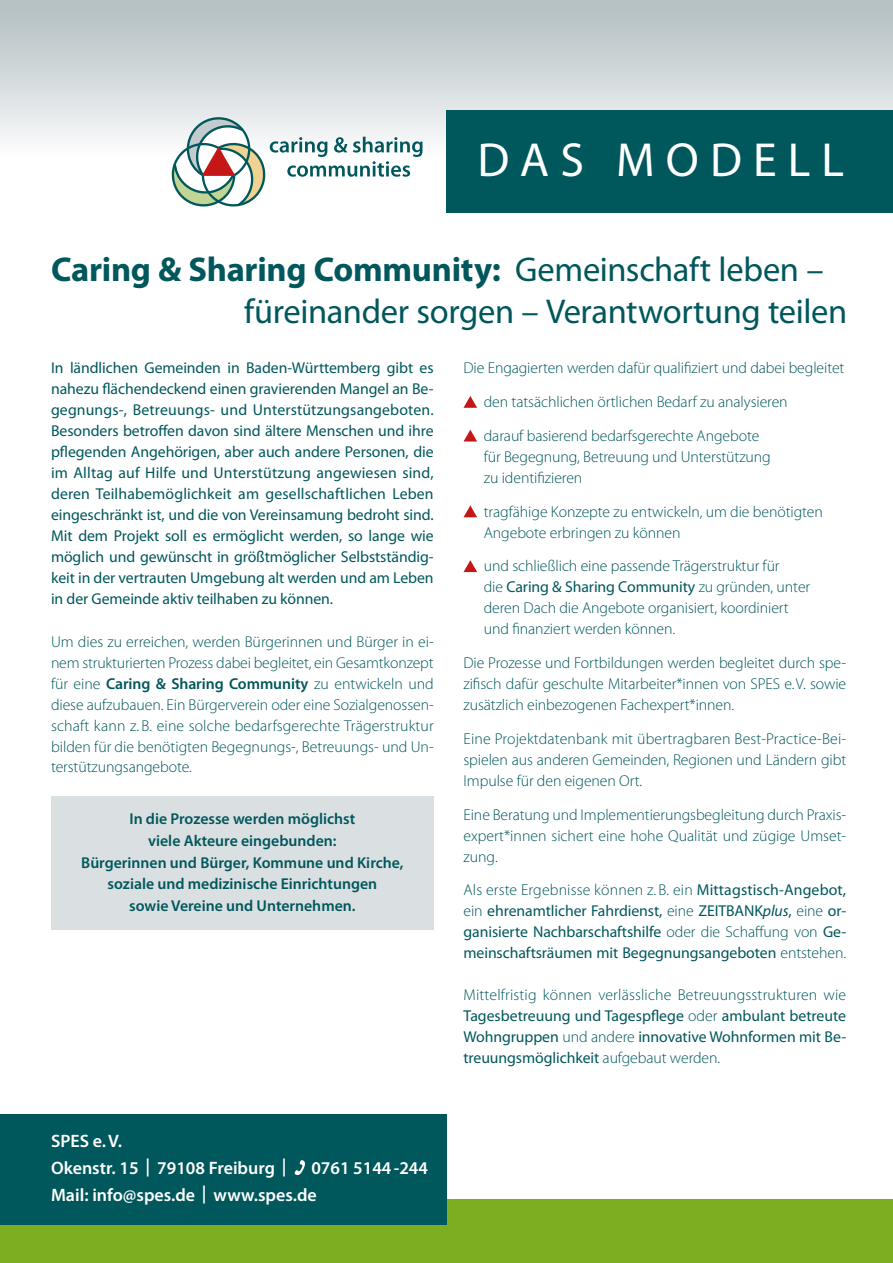
<style>
.page{position:relative;width:893px;height:1263px;background:#fff}
.page>*{position:absolute;margin:0;border:0;box-sizing:border-box;transform-origin:0 0}
.t1{font:48px "Myriad Pro";letter-spacing:.23em;color:#fff}
.t2{font:34.5px/42px "Myriad Pro";letter-spacing:-.01em;color:#00575c}
.t3{font:600 18px/27px "Myriad Pro";color:#fff}
.t4{font:300 15.75px/21px "Myriad Pro";letter-spacing:-.005em;color:#00575c;text-align:justify}
.t5{font:15.75px/21px "Myriad Pro";letter-spacing:-.005em;color:#00575c;text-align:justify}
.t6{font:600 15.75px/21.8px "Myriad Pro";color:#00575c;text-align:center}
.s1{font-weight:700}
.s2{font-weight:600}
.s3{font-weight:400}
.s4{font-weight:300}
.s5{font-style:italic}
</style>
<div class="page">
<div style="left:51px;top:796px;width:383px;height:134px;background:#dadfe1"></div>
<div style="left:0;top:0;width:893px;height:36px;background:#b6c2c5"></div>
<div style="left:0;top:4px;width:893px;height:155px;background:linear-gradient(to bottom,#b2bec1,#f9fafb)"></div>
<svg style="left:463px;top:396px;width:14px;height:12px"></svg>
<svg style="left:464px;top:430px;width:13px;height:11px"></svg>
<svg style="left:463px;top:505px;width:14px;height:12px"></svg>
<svg style="left:463px;top:560px;width:14px;height:12px"></svg>
<div style="left:446px;top:111px;width:447px;height:102px;background:#00575c"></div>
<div style="left:0;top:1199px;width:893px;height:64px;background:#7baf21"></div>
<svg style="left:169px;top:114px;width:254px;height:93px"></svg>
<div style="left:0;top:1114px;width:446px;height:111px;background:#00575c"></div>
<svg style="left:295px;top:1160px;width:10px;height:15px"></svg>
<h1 class="t1" style="left:478px;top:131px;width:368px">DAS MODELL</h1>
<h2 class="t2" style="left:244px;top:248px;width:604px;text-indent:-193px"><span class="s1">Caring &amp; Sharing Community:</span> Gemeinschaft leben – füreinander sorgen – Verantwortung teilen</h2>
<p class="t5" style="left:51px;top:357px;width:384px">In ländlichen Gemeinden in Baden-Württemberg gibt es nahezu flächendeckend einen gravierenden Mangel an Be&shy;gegnungs-, Betreuungs- und Unterstützungsangeboten.<br>Besonders betroffen davon sind ältere Menschen und ihre pflegenden Angehörigen, aber auch andere Personen, die im Alltag auf Hilfe und Unterstützung angewiesen sind, deren Teilhabemöglichkeit am gesellschaftlichen Leben eingeschränkt ist, und die von Vereinsamung bedroht sind.<br>Mit dem Projekt soll es ermöglicht werden, so lange wie möglich und gewünscht in größtmöglicher Selbstständig&shy;keit in der vertrauten Umgebung alt werden und am Leben in der Gemeinde aktiv teilhaben zu können.</p>
<p class="t4" style="left:51px;top:631px;width:384px">Um dies zu erreichen, werden Bürgerinnen und Bürger in ei&shy;nem strukturierten Prozess dabei begleitet, ein Gesamtkonzept für eine <span class="s2">Caring &amp; Sharing Community</span> zu entwickeln und diese aufzubauen. Ein Bürgerverein oder eine Sozialgenossen&shy;schaft kann z. B. eine solche bedarfsgerechte Trägerstruktur bilden für die benötigten Begegnungs-, Betreuungs- und Un&shy;terstützungsangebote.</p>
<p class="t6" style="left:81px;top:807px;width:324px">In die Prozesse werden möglichst<br>viele Akteure eingebunden:<br>Bürgerinnen und Bürger, Kommune und Kirche, soziale und medizinische Einrichtungen<br>sowie Vereine und Unternehmen.</p>
<p class="t3" style="left:51px;top:1127px;width:237px">SPES e. V.<br>Okenstr. 15 | 79108 Freiburg |</p>
<p class="t3" style="left:51px;top:1154px;width:378px;text-indent:260px">0761 5144-244<br>Mail: info@spes.de | www.spes.de</p>
<p class="t4" style="left:484px;top:351px;width:362px;line-height:33.8px;text-align:left;text-indent:-20px">Die Engagierten werden dafür qualifiziert und dabei begleitet den tatsächlichen örtlichen Bedarf zu analysieren<br>darauf basierend bedarfsgerechte Angebote</p>
<p class="t4" style="left:484px;top:446px;width:289px">für Begegnung, Betreuung und Unterstützung zu identifizieren</p>
<p class="t4" style="left:484px;top:501px;width:341px">tragfähige Konzepte zu entwickeln, um die benötigten<br>Angebote erbringen zu können</p>
<p class="t4" style="left:484px;top:556px;width:328px;text-align:left">und schließlich eine passende Trägerstruktur für<br>die <span class="s3">Caring &amp; Sharing Community</span> zu gründen, unter deren Dach die Angebote organisiert, koordiniert und finanziert werden können.</p>
<p class="t4" style="left:463px;top:653px;width:384px">Die Prozesse und Fortbildungen werden begleitet durch spe&shy;zifisch dafür geschulte Mitarbeiter*innen von SPES e.V. sowie zusätzlich einbezogenen Fachexpert*innen.</p>
<p class="t4" style="left:463px;top:728px;width:384px">Eine Projektdatenbank mit übertragbaren Best-Practice-Bei&shy;spielen aus anderen Gemeinden, Regionen und Ländern gibt Impulse für den eigenen Ort.</p>
<p class="t4" style="left:463px;top:804px;width:384px">Eine Beratung und Implementierungsbegleitung durch Praxis&shy;expert*innen sichert eine hohe Qualität und zügige Umset&shy;zung.</p>
<p class="t5" style="left:463px;top:879px;width:384px"><span class="s4">Als erste Ergebnisse können z. B. ein</span> Mittagstisch-Angebot, <span class="s4">ein</span> ehrenamtlicher Fahrdienst, <span class="s4">eine</span> ZEITBANK<span class="s5">plus</span>, <span class="s4">eine</span> or&shy;ganisierte Nachbarschaftshilfe <span class="s4">oder die Schaffung von</span> Ge&shy;meinschaftsräumen mit Begegnungsangeboten <span class="s4">entstehen.</span></p>
<p class="t5" style="left:463px;top:984px;width:384px"><span class="s4">Mittelfristig können verlässliche Betreuungsstrukturen wie </span>Tagesbetreuung und Tagespflege <span class="s4">oder</span> ambulant betreute Wohngruppen <span class="s4">und andere</span> innovative Wohnformen mit Be&shy;treuungsmöglichkeit <span class="s4">aufgebaut werden.</span></p>
</div>
